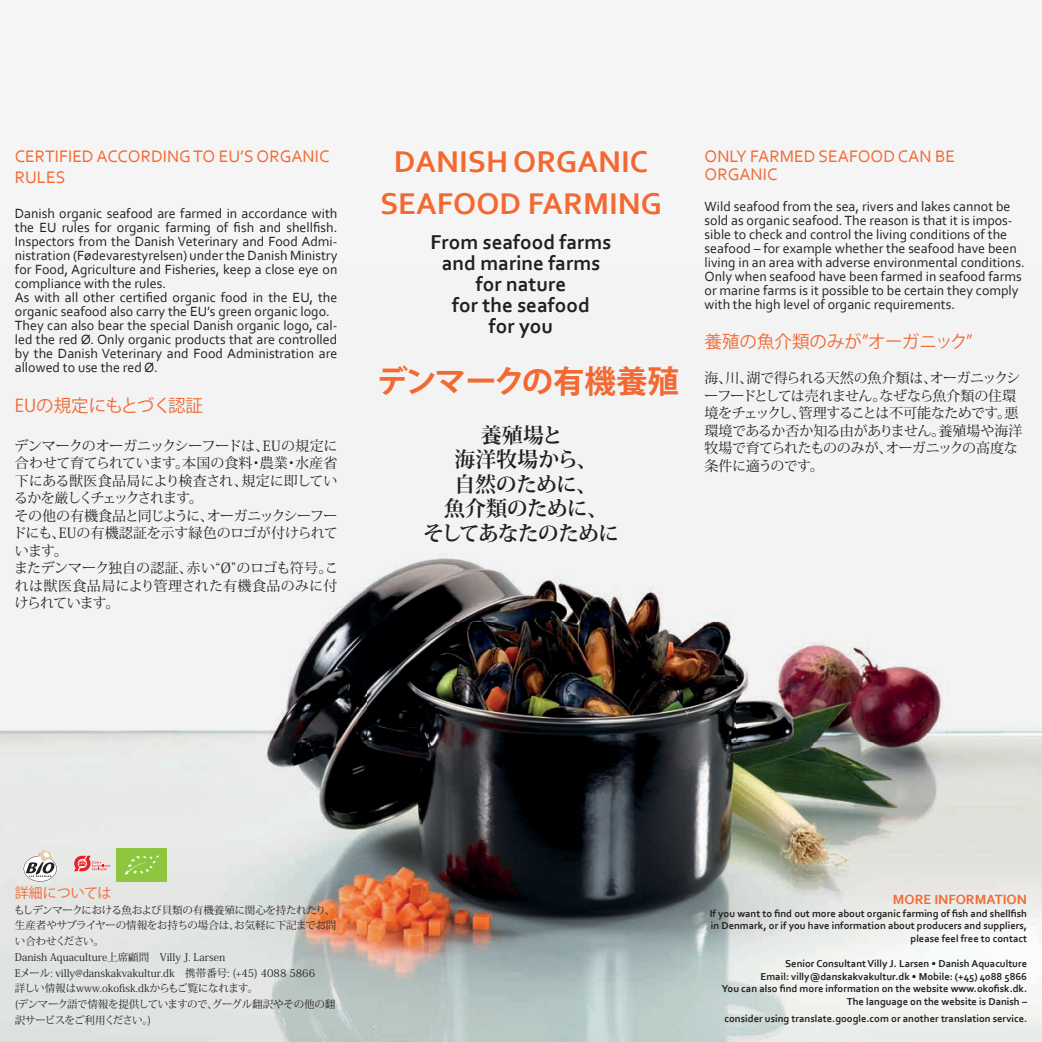
<style>
.page{position:relative;width:1042px;height:1042px;background:#fff}
.page>*{position:absolute;margin:0;border:0;box-sizing:border-box;transform-origin:0 0}
.t1{font:700 31.5px/42px "Corbel";color:#f26a32;text-align:center}
.t2{font:700 31.5px "Koz Go Pro";letter-spacing:-.03em;color:#f26a32}
.t3{font:700 21px/21px "Corbel";color:#231f20;text-align:center}
.t4{font:700 21px/24.5px "Koz Min Pro";letter-spacing:-.035em;color:#231f20;text-align:center}
.t5{font:17.5px/21px "Corbel";color:#f26a32}
.t6{font:17.5px "Koz Go Pro";color:#f26a32}
.t7{font:14px/14px "Corbel";color:#231f20}
.t8{font:14px/17.5px "Koz Min Pro";letter-spacing:-.03em;color:#231f20}
.t9{font:700 14px "Corbel";color:#f26a32}
.t10{font:14px "Koz Go Pro";letter-spacing:-.005em;color:#f26a32}
.t11{font:700 10.5px/12.6px "Corbel";color:#231f20;text-align:right}
.t12{font:10.5px/15.8px "Koz Min Pro";letter-spacing:-.01em;color:#231f20}
</style>
<div class="page">
<img style="left:0;top:265px;width:1042px;height:777px">
<div style="left:116px;top:848px;width:51px;height:34px;background:#8bc63e"></div>
<svg style="left:124px;top:855px;width:35px;height:20px"></svg>
<svg style="left:74px;top:856px;width:36px;height:15px"></svg>
<svg style="left:23px;top:848px;width:35px;height:34px"></svg>
<p class="t5" style="left:15px;top:145px;width:316px">CERTIFIED ACCORDING TO EU’S ORGANIC<br>RULES</p>
<p class="t7" style="left:15px;top:206px;width:324px">Danish organic seafood are farmed in accordance with the EU rules for organic farming of fish and shellfish.<br>Inspectors from the Danish Veterinary and Food Admi&shy;nistration (Fødevarestyrelsen) under the Danish Ministry for Food, Agriculture and Fisheries, keep a close eye on compliance with the rules.<br>As with all other certified organic food in the EU, the organic seafood also carry the EU’s green organic logo.<br>They can also bear the special Danish organic logo, cal&shy;led the red Ø. Only organic products that are controlled by the Danish Veterinary and Food Administration are allowed to use the red Ø.</p>
<p class="t6" style="left:15px;top:395px;width:190px">EUの規定にもとづく認証</p>
<p class="t8" style="left:13px;top:436px;width:328px">デンマークのオーガニックシーフードは、EUの規定に合わせて育てられています。本国の食料・農業・水産省下にある獣医食品局により検査され、規定に即しているかを厳しくチェックされます。<br>その他の有機食品と同じように、オーガニックシーフードにも、EUの有機認証を示す緑色のロゴが付けられています。<br>またデンマーク独自の認証、赤い“Ø”のロゴも符号。これは獣医食品局により管理された有機食品のみに付けられています。</p>
<h1 class="t1" style="left:380px;top:140px;width:283px">DANISH ORGANIC<br>SEAFOOD FARMING</h1>
<h2 class="t3" style="left:431px;top:231px;width:182px">From seafood farms and marine farms for nature<br>for the seafood<br>for you</h2>
<h1 class="t2" style="left:376px;top:361px;width:304px">デンマークの有機養殖</h1>
<h2 class="t4" style="left:423px;top:422px;width:198px">養殖場と<br>海洋牧場から、<br>自然のために、<br>魚介類のために、<br>そしてあなたのために</h2>
<p class="t5" style="left:704px;top:147px;width:252px;line-height:17.5px">ONLY FARMED SEAFOOD CAN BE<br>ORGANIC</p>
<p class="t7" style="left:704px;top:199px;width:322px">Wild seafood from the sea, rivers and lakes cannot be sold as organic seafood. The reason is that it is impos&shy;sible to check and control the living conditions of the seafood – for example whether the seafood have been living in an area with adverse environmental conditions.<br>Only when seafood have been farmed in seafood farms or marine farms is it possible to be certain they comply with the high level of organic requirements.</p>
<p class="t6" style="left:704px;top:330px;width:270px">養殖の魚介類のみが”オーガニック”</p>
<p class="t8" style="left:704px;top:369px;width:319px">海、川、湖で得られる天然の魚介類は、オーガニックシーフードとしては売れません。なぜなら魚介類の住環境をチェックし、管理することは不可能なためです。悪環境であるか否か知る由がありません。養殖場や海洋牧場で育てられたもののみが、オーガニックの高度な条件に適うのです。</p>
<p class="t10" style="left:15px;top:883px;width:98px">詳細については</p>
<p class="t12" style="left:14px;top:901px;width:324px">もしデンマークにおける魚および貝類の有機養殖に関心を持たれたり、生産者やサプライヤーの情報をお持ちの場合は、お気軽に下記までお問い合わせください。<br>Danish Aquaculture上席顧問　Villy J. Larsen<br>Eメール: villy@danskakvakultur.dk　携帯番号: (+45) 4088 5866<br>詳しい情報はwww.okofisk.dkからもご覧になれます。<br>(デンマーク語で情報を提供していますので、グーグル翻訳やその他の翻訳サービスをご利用ください。)</p>
<p class="t9" style="left:893px;top:890px;width:136px">MORE INFORMATION</p>
<p class="t11" style="left:710px;top:906px;width:319px">If you want to find out more about organic farming of fish and shellfish in Denmark, or if you have information about producers and suppliers, please feel free to contact</p>
<p class="t11" style="left:722px;top:957px;width:307px">Senior Consultant Villy J. Larsen • Danish Aquaculture<br>Email: villy@danskakvakultur.dk • Mobile: (+45) 4088 5866<br>You can also find more information on the website www.okofisk.dk.<br>The language on the website is Danish –</p>
<p class="t11" style="left:724px;top:1011px;width:304px">consider using translate.google.com or another translation service.</p>
</div>
